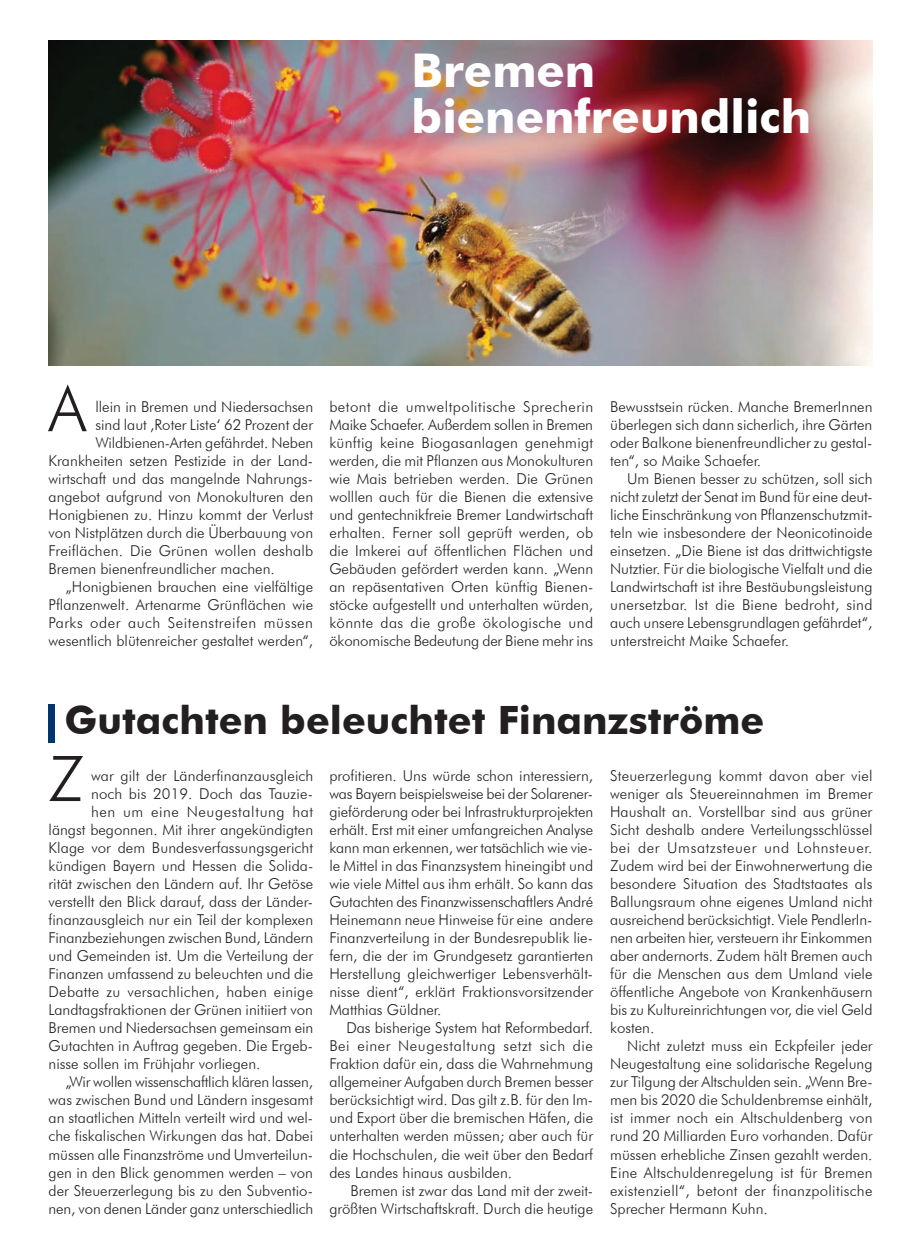
<style>
.page{position:relative;width:897px;height:1258px;background:#fff}
.page>*{position:absolute;margin:0;border:0;box-sizing:border-box;transform-origin:0 0}
.t1{font:300 63px "Futura BT";color:#231f20}
.t2{font:700 46.5px/46.5px "Futura BT";color:#fff}
.t3{font:700 39px "Futura BT";color:#231f20}
.t4{font:300 15px/18px "Futura BT";color:#231f20;text-align:justify}
.t5{font:300 15px "Futura BT";letter-spacing:.02em;color:#231f20}
.t6{font:300 15px "Futura BT";letter-spacing:.04em;color:#231f20}
.t7{font:300 15px "Futura BT";letter-spacing:.035em;color:#231f20}
</style>
<div class="page">
<img style="left:49px;top:40px;width:823px;height:326px">
<div style="left:49px;top:704px;width:6px;height:38px;background:#00366d"></div>
<p class="t2" style="left:411px;top:47px;width:401px">Bremen bienenfreundlich</p>
<p class="t1" style="left:49px;top:370px;width:39px">A</p>
<p class="t4" style="left:95px;top:397px;width:219px">llein in Bremen und Niedersachsen</p>
<p class="t4" style="left:95px;top:415px;width:219px">sind laut ‚Roter Liste‘ 62 Prozent der</p>
<p class="t4" style="left:95px;top:433px;width:219px">Wildbienen-Arten gefährdet. Neben</p>
<p class="t4" style="left:49px;top:451px;width:266px">Krankheiten setzen Pestizide in der Land-</p>
<p class="t4" style="left:49px;top:469px;width:266px">wirtschaft und das mangelnde Nahrungs-</p>
<p class="t4" style="left:49px;top:487px;width:266px">angebot aufgrund von Monokulturen den</p>
<p class="t4" style="left:49px;top:505px;width:266px">Honigbienen zu. Hinzu kommt der Verlust</p>
<p class="t4" style="left:49px;top:523px;width:266px">von Nistplätzen durch die Überbauung von</p>
<p class="t4" style="left:49px;top:541px;width:266px">Freiflächen. Die Grünen wollen deshalb</p>
<p class="t4" style="left:49px;top:559px;width:228px">Bremen bienenfreundlicher machen.</p>
<p class="t4" style="left:66px;top:577px;width:249px">„Honigbienen brauchen eine vielfältige</p>
<p class="t4" style="left:49px;top:595px;width:266px">Pflanzenwelt. Artenarme Grünflächen wie</p>
<p class="t7" style="left:49px;top:613px;width:266px">Parks oder auch Seitenstreifen müssen</p>
<p class="t4" style="left:49px;top:631px;width:266px">wesentlich blütenreicher gestaltet werden“,</p>
<p class="t4" style="left:329px;top:397px;width:265px">betont die umweltpolitische Sprecherin Maike Schaefer. Außerdem sollen in Bremen künftig keine Biogasanlagen genehmigt werden, die mit Pflanzen aus Monokulturen wie Mais betrieben werden. Die Grünen wolllen auch für die Bienen die extensive und gentechnikfreie Bremer Landwirtschaft erhalten. Ferner soll geprüft werden, ob die Imkerei auf öffentlichen Flächen und Gebäuden gefördert werden kann. „Wenn an repäsentativen Orten künftig Bienen&shy;stöcke aufgestellt und unterhalten würden, könnte das die große ökologische und ökonomische Bedeutung der Biene mehr ins</p>
<p class="t4" style="left:610px;top:397px;width:264px">Bewusstsein rücken. Manche BremerInnen</p>
<p class="t4" style="left:610px;top:415px;width:264px">überlegen sich dann sicherlich, ihre Gärten</p>
<p class="t4" style="left:610px;top:433px;width:264px">oder Balkone bienenfreundlicher zu gestal-</p>
<p class="t4" style="left:610px;top:451px;width:152px">ten“, so Maike Schaefer.</p>
<p class="t4" style="left:627px;top:469px;width:247px">Um Bienen besser zu schützen, soll sich</p>
<p class="t4" style="left:610px;top:487px;width:264px">nicht zuletzt der Senat im Bund für eine deut-</p>
<p class="t4" style="left:610px;top:505px;width:264px">liche Einschränkung von Pflanzenschutzmit-</p>
<p class="t4" style="left:610px;top:523px;width:264px">teln wie insbesondere der Neonicotinoide</p>
<p class="t4" style="left:610px;top:541px;width:264px">einsetzen. „Die Biene ist das drittwichtigste</p>
<p class="t4" style="left:610px;top:559px;width:264px">Nutztier. Für die biologische Vielfalt und die</p>
<p class="t4" style="left:610px;top:577px;width:264px">Landwirtschaft ist ihre Bestäubungsleistung</p>
<p class="t5" style="left:610px;top:595px;width:264px">unersetzbar. Ist die Biene bedroht, sind</p>
<p class="t4" style="left:610px;top:613px;width:264px">auch unsere Lebensgrundlagen gefährdet“,</p>
<p class="t4" style="left:610px;top:631px;width:180px">unterstreicht Maike Schaefer.</p>
<p class="t3" style="left:64px;top:697px;width:701px">Gutachten beleuchtet Finanzströme</p>
<p class="t4" style="left:610px;top:767px;width:264px">Steuerzerlegung kommt davon aber viel</p>
<p class="t4" style="left:610px;top:785px;width:264px">weniger als Steuereinnahmen im Bremer</p>
<p class="t4" style="left:610px;top:803px;width:264px">Haushalt an. Vorstellbar sind aus grüner</p>
<p class="t4" style="left:610px;top:821px;width:264px">Sicht deshalb andere Verteilungsschlüssel</p>
<p class="t6" style="left:610px;top:839px;width:264px">bei der Umsatzsteuer und Lohnsteuer.</p>
<p class="t4" style="left:610px;top:857px;width:264px">Zudem wird bei der Einwohnerwertung die</p>
<p class="t4" style="left:610px;top:875px;width:264px">besondere Situation des Stadtstaates als</p>
<p class="t4" style="left:610px;top:893px;width:264px">Ballungsraum ohne eigenes Umland nicht</p>
<p class="t4" style="left:610px;top:911px;width:264px">ausreichend berücksichtigt. Viele PendlerIn-</p>
<p class="t4" style="left:610px;top:929px;width:264px">nen arbeiten hier, versteuern ihr Einkommen</p>
<p class="t4" style="left:610px;top:947px;width:264px">aber andernorts. Zudem hält Bremen auch</p>
<p class="t4" style="left:610px;top:965px;width:264px">für die Menschen aus dem Umland viele</p>
<p class="t4" style="left:610px;top:983px;width:264px">öffentliche Angebote von Krankenhäusern</p>
<p class="t4" style="left:610px;top:1001px;width:264px">bis zu Kultureinrichtungen vor, die viel Geld</p>
<p class="t4" style="left:610px;top:1019px;width:46px">kosten.</p>
<p class="t4" style="left:627px;top:1037px;width:247px">Nicht zuletzt muss ein Eckpfeiler jeder</p>
<p class="t4" style="left:610px;top:1055px;width:264px">Neugestaltung eine solidarische Regelung</p>
<p class="t4" style="left:610px;top:1073px;width:264px">zur Tilgung der Altschulden sein. „Wenn Bre-</p>
<p class="t4" style="left:610px;top:1091px;width:264px">men bis 2020 die Schuldenbremse einhält,</p>
<p class="t4" style="left:610px;top:1109px;width:264px">ist immer noch ein Altschuldenberg von</p>
<p class="t4" style="left:610px;top:1127px;width:264px">rund 20 Milliarden Euro vorhanden. Dafür</p>
<p class="t4" style="left:610px;top:1145px;width:264px">müssen erhebliche Zinsen gezahlt werden.</p>
<p class="t4" style="left:610px;top:1163px;width:264px">Eine Altschuldenregelung ist für Bremen</p>
<p class="t5" style="left:610px;top:1181px;width:264px">existenziell“, betont der finanzpolitische</p>
<p class="t4" style="left:610px;top:1199px;width:159px">Sprecher Hermann Kuhn.</p>
<p class="t1" style="left:49px;top:740px;width:37px">Z</p>
<p class="t4" style="left:91px;top:767px;width:224px">war gilt der Länderfinanzausgleich</p>
<p class="t4" style="left:91px;top:785px;width:223px">noch bis 2019. Doch das Tauzie-</p>
<p class="t6" style="left:91px;top:803px;width:224px">hen um eine Neugestaltung hat</p>
<p class="t4" style="left:49px;top:821px;width:266px">längst begonnen. Mit ihrer angekündigten</p>
<p class="t4" style="left:49px;top:839px;width:266px">Klage vor dem Bundesverfassungsgericht</p>
<p class="t4" style="left:49px;top:857px;width:266px">kündigen Bayern und Hessen die Solida-</p>
<p class="t4" style="left:49px;top:875px;width:266px">rität zwischen den Ländern auf. Ihr Getöse</p>
<p class="t4" style="left:49px;top:893px;width:266px">verstellt den Blick darauf, dass der Länder-</p>
<p class="t4" style="left:49px;top:911px;width:266px">finanzausgleich nur ein Teil der komplexen</p>
<p class="t4" style="left:49px;top:929px;width:266px">Finanzbeziehungen zwischen Bund, Ländern</p>
<p class="t4" style="left:49px;top:947px;width:266px">und Gemeinden ist. Um die Verteilung der</p>
<p class="t4" style="left:49px;top:965px;width:266px">Finanzen umfassend zu beleuchten und die</p>
<p class="t5" style="left:49px;top:983px;width:266px">Debatte zu versachlichen, haben einige</p>
<p class="t4" style="left:49px;top:1001px;width:266px">Landtagsfraktionen der Grünen initiiert von</p>
<p class="t4" style="left:49px;top:1019px;width:266px">Bremen und Niedersachsen gemeinsam ein</p>
<p class="t4" style="left:49px;top:1037px;width:266px">Gutachten in Auftrag gegeben. Die Ergeb-</p>
<p class="t4" style="left:49px;top:1055px;width:213px">nisse sollen im Frühjahr vorliegen.</p>
<p class="t4" style="left:66px;top:1073px;width:249px">„Wir wollen wissenschaftlich klären lassen,</p>
<p class="t4" style="left:49px;top:1091px;width:266px">was zwischen Bund und Ländern insgesamt</p>
<p class="t4" style="left:49px;top:1109px;width:266px">an staatlichen Mitteln verteilt wird und wel-</p>
<p class="t4" style="left:49px;top:1127px;width:266px">che fiskalischen Wirkungen das hat. Dabei</p>
<p class="t4" style="left:49px;top:1145px;width:266px">müssen alle Finanzströme und Umverteilun-</p>
<p class="t4" style="left:49px;top:1163px;width:266px">gen in den Blick genommen werden – von</p>
<p class="t4" style="left:49px;top:1181px;width:266px">der Steuerzerlegung bis zu den Subventio-</p>
<p class="t4" style="left:49px;top:1199px;width:266px">nen, von denen Länder ganz unterschiedlich</p>
<p class="t4" style="left:329px;top:767px;width:265px">profitieren. Uns würde schon interessiern,</p>
<p class="t4" style="left:329px;top:785px;width:265px">was Bayern beispielsweise bei der Solarener-</p>
<p class="t4" style="left:329px;top:803px;width:265px">gieförderung oder bei Infrastrukturprojekten</p>
<p class="t4" style="left:329px;top:821px;width:265px">erhält. Erst mit einer umfangreichen Analyse</p>
<p class="t4" style="left:329px;top:839px;width:265px">kann man erkennen, wer tatsächlich wie vie-</p>
<p class="t4" style="left:329px;top:857px;width:265px">le Mittel in das Finanzsystem hineingibt und</p>
<p class="t4" style="left:329px;top:875px;width:265px">wie viele Mittel aus ihm erhält. So kann das</p>
<p class="t4" style="left:329px;top:893px;width:265px">Gutachten des Finanzwissenschaftlers André</p>
<p class="t4" style="left:329px;top:911px;width:265px">Heinemann neue Hinweise für eine andere</p>
<p class="t4" style="left:329px;top:929px;width:265px">Finanzverteilung in der Bundesrepublik lie-</p>
<p class="t4" style="left:329px;top:947px;width:265px">fern, die der im Grundgesetz garantierten</p>
<p class="t4" style="left:329px;top:965px;width:265px">Herstellung gleichwertiger Lebensverhält-</p>
<p class="t4" style="left:329px;top:983px;width:265px">nisse dient“, erklärt Fraktionsvorsitzender</p>
<p class="t4" style="left:329px;top:1001px;width:114px">Matthias Güldner.</p>
<p class="t4" style="left:346px;top:1019px;width:248px">Das bisherige System hat Reformbedarf.</p>
<p class="t6" style="left:329px;top:1037px;width:265px">Bei einer Neugestaltung setzt sich die</p>
<p class="t4" style="left:329px;top:1055px;width:265px">Fraktion dafür ein, dass die Wahrnehmung</p>
<p class="t4" style="left:329px;top:1073px;width:265px">allgemeiner Aufgaben durch Bremen besser</p>
<p class="t4" style="left:329px;top:1091px;width:265px">berücksichtigt wird. Das gilt z.B. für den Im-</p>
<p class="t4" style="left:329px;top:1109px;width:265px">und Export über die bremischen Häfen, die</p>
<p class="t4" style="left:329px;top:1127px;width:265px">unterhalten werden müssen; aber auch für</p>
<p class="t4" style="left:329px;top:1145px;width:265px">die Hochschulen, die weit über den Bedarf</p>
<p class="t4" style="left:329px;top:1163px;width:184px">des Landes hinaus ausbilden.</p>
<p class="t4" style="left:350px;top:1181px;width:244px">Bremen ist zwar das Land mit der zweit-</p>
<p class="t4" style="left:329px;top:1199px;width:265px">größten Wirtschaftskraft. Durch die heutige</p>
</div>
